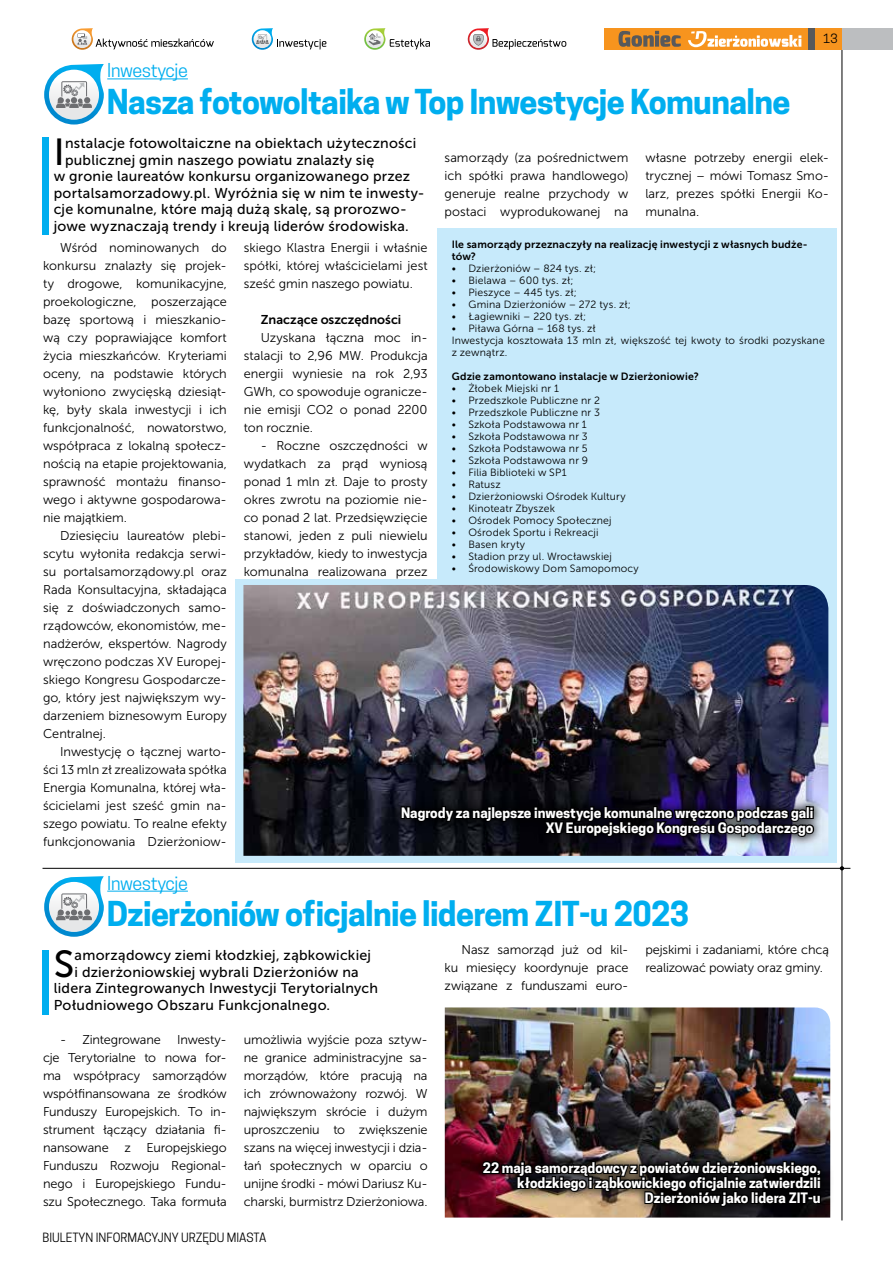
<style>
.page{position:relative;width:893px;height:1263px;background:#fff}
.page>*{position:absolute;margin:0;border:0;box-sizing:border-box;transform-origin:0 0}
.t1{font:37.65px "Museo Sans 500";color:#000}
.t2{font:700 32.25px "Cooper Hewitt";letter-spacing:-.02em;color:#00aeef}
.t3{font:18px "Cooper Hewitt";letter-spacing:-.02em;color:#00aeef}
.t4{font:14.25px "Museo Sans 500";letter-spacing:.015em;color:#000}
.t5{font:700 13.5px/15px "Cooper Hewitt";color:#fff;text-align:right}
.t6{font:12.75px/18px "Museo Sans 300";letter-spacing:-.005em;color:#000;text-align:justify}
.t7{font:12.75px "Museo Sans 700";letter-spacing:.005em;color:#000}
.t8{font:12px "Cooper Hewitt";color:#000}
.t9{font:10.5px/12px "Museo Sans 300";letter-spacing:.015em;color:#000}
.t10{font:10.5px/12px "Museo Sans 700";letter-spacing:.015em;color:#000}
</style>
<div class="page">
<hr style="left:842px;top:39px;width:1px;height:1181px;background:#000">
<div style="left:808px;top:28px;width:85px;height:21px;background:#bcbec0"></div>
<div style="left:808px;top:28px;width:34px;height:21px;background:#f7941e"></div>
<div style="left:808px;top:28px;width:6px;height:21px;background:#58595b"></div>
<div style="left:604px;top:28px;width:204px;height:21px;background:#f7941e"></div>
<svg style="left:618px;top:31px;width:63px;height:16px"></svg>
<svg style="left:688px;top:31px;width:113px;height:16px"></svg>
<svg style="left:72px;top:28px;width:142px;height:22px"></svg>
<svg style="left:364px;top:28px;width:66px;height:22px"></svg>
<svg style="left:252px;top:28px;width:74px;height:22px"></svg>
<svg style="left:468px;top:28px;width:98px;height:22px"></svg>
<div style="left:437px;top:229px;width:400px;height:350px;background:#c7eafb"></div>
<div style="left:235px;top:579px;width:602px;height:284px;background:#c7eafb"></div>
<hr style="left:43px;top:868px;width:807px;height:1px;background:#000">
<div style="left:43px;top:137px;width:6px;height:98px;background:#00aeef"></div>
<div style="left:43px;top:950px;width:6px;height:64px;background:#00aeef"></div>
<hr style="left:107px;top:79px;width:81px;height:1px;background:#00aeef">
<hr style="left:107px;top:891px;width:81px;height:1px;background:#00aeef">
<svg style="left:44px;top:64px;width:60px;height:61px"></svg>
<svg style="left:44px;top:876px;width:60px;height:61px"></svg>
<img style="left:243px;top:585px;width:585px;height:271px">
<img style="left:445px;top:1007px;width:385px;height:210px">
<div style="left:386px;top:792px;width:441px;height:58px;background:#000;opacity:.5"></div>
<div style="left:392px;top:798px;width:430px;height:47px;background:#000;opacity:.75"></div>
<svg style="left:400px;top:802px;width:415px;height:39px;background:#0f0e18"></svg>
<div style="left:469px;top:1147px;width:366px;height:73px;background:#000;opacity:.5"></div>
<div style="left:475px;top:1153px;width:354px;height:61px;background:#000;opacity:.75"></div>
<svg style="left:480px;top:1159px;width:342px;height:56px;background:#312520"></svg>
<h3 class="t3" style="left:107px;top:60px;width:82px">Inwestycje</h3>
<h2 class="t2" style="left:107px;top:83px;width:685px">Nasza fotowoltaika w Top Inwestycje Komunalne</h2>
<p class="t8" style="left:823px;top:31px;width:16px">13</p>
<h1 class="t1" style="left:54px;top:131px;width:12px">I</h1>
<p class="t4" style="left:65px;top:135px;width:353px">nstalacje fotowoltaiczne na obiektach użyteczności</p>
<p class="t4" style="left:65px;top:152px;width:311px">publicznej gmin naszego powiatu znalazły się</p>
<p class="t4" style="left:54px;top:168px;width:358px">w gronie laureatów konkursu organizowanego przez</p>
<p class="t4" style="left:54px;top:185px;width:372px">portalsamorzadowy.pl. Wyróżnia się w nim te inwesty-</p>
<p class="t4" style="left:54px;top:201px;width:354px">cje komunalne, które mają dużą skalę, są prorozwo-</p>
<p class="t4" style="left:54px;top:218px;width:357px">jowe wyznaczają trendy i kreują liderów środowiska.</p>
<p class="t6" style="left:445px;top:149px;width:185px">samorządy (za pośrednictwem ich spółki prawa handlowego) generuje realne przychody w postaci wyprodukowanej na</p>
<p class="t6" style="left:645px;top:149px;width:185px">własne potrzeby energii elek&shy;trycznej – mówi Tomasz Smo&shy;larz, prezes spółki Energii Ko&shy;munalna.</p>
<p class="t6" style="left:43px;top:239px;width:185px;text-indent:17px">Wśród nominowanych do konkursu znalazły się projek&shy;ty drogowe, komunikacyjne, proekologiczne, poszerzające bazę sportową i mieszkanio&shy;wą czy poprawiające komfort życia mieszkańców. Kryteriami oceny, na podstawie których wyłoniono zwycięską dziesiąt&shy;kę, były skala inwestycji i ich funkcjonalność, nowatorstwo, współpraca z lokalną społecz&shy;nością na etapie projektowania, sprawność montażu finanso&shy;wego i aktywne gospodarowa&shy;nie majątkiem.</p>
<p class="t6" style="left:43px;top:527px;width:185px;text-indent:17px">Dziesięciu laureatów plebi&shy;scytu wyłoniła redakcja serwi&shy;su portalsamorządowy.pl oraz Rada Konsultacyjna, składająca się z doświadczonych samo&shy;rządowców, ekonomistów, me&shy;nadżerów, ekspertów. Nagrody wręczono podczas XV Europej&shy;skiego Kongresu Gospodarcze&shy;go, który jest największym wy&shy;darzeniem biznesowym Europy Centralnej.</p>
<p class="t6" style="left:43px;top:743px;width:185px;text-indent:17px">Inwestycję o łącznej warto&shy;ści 13 mln zł zrealizowała spółka Energia Komunalna, której wła&shy;ścicielami jest sześć gmin na&shy;szego powiatu. To realne efekty funkcjonowania Dzierżoniow-</p>
<h3 class="t3" style="left:107px;top:872px;width:82px">Inwestycje</h3>
<p class="t6" style="left:244px;top:239px;width:185px">skiego Klastra Energii i właśnie spółki, której właścicielami jest sześć gmin naszego powiatu.</p>
<p class="t7" style="left:261px;top:313px;width:142px">Znaczące oszczędności</p>
<p class="t6" style="left:244px;top:329px;width:185px;text-indent:17px">Uzyskana łączna moc in&shy;stalacji to 2,96 MW. Produkcja energii wyniesie na rok 2,93<br>GWh, co spowoduje ogranicze&shy;nie emisji CO2 o ponad 2200 ton rocznie.</p>
<p class="t6" style="left:244px;top:437px;width:185px;text-indent:17px">- Roczne oszczędności w wydatkach za prąd wyniosą ponad 1 mln zł. Daje to prosty okres zwrotu na poziomie nie&shy;co ponad 2 lat. Przedsięwzięcie stanowi, jeden z puli niewielu przykładów, kiedy to inwestycja komunalna realizowana przez</p>
<p class="t10" style="left:452px;top:239px;width:357px">Ile samorządy przeznaczyły na realizację inwestycji z własnych budże&shy;tów?</p>
<p class="t9" style="left:452px;top:263px;width:146px">• Dzierżoniów – 824 tys. zł;</p>
<p class="t9" style="left:452px;top:275px;width:123px">• Bielawa – 600 tys. zł;</p>
<p class="t9" style="left:452px;top:287px;width:127px">• Pieszyce – 445 tys. zł;</p>
<p class="t9" style="left:452px;top:299px;width:181px">• Gmina Dzierżoniów – 272 tys. zł;</p>
<p class="t9" style="left:452px;top:311px;width:136px">• Łagiewniki – 220 tys. zł;</p>
<p class="t9" style="left:452px;top:323px;width:374px">• Piława Górna – 168 tys. zł<br>Inwestycja kosztowała 13 mln zł, większość tej kwoty to środki pozyskane z zewnątrz.</p>
<p class="t10" style="left:452px;top:371px;width:249px">Gdzie zamontowano instalacje w Dzierżoniowie?</p>
<p class="t9" style="left:452px;top:383px;width:109px">• Żłobek Miejski nr 1</p>
<p class="t9" style="left:452px;top:395px;width:150px">• Przedszkole Publiczne nr 2</p>
<p class="t9" style="left:452px;top:407px;width:150px">• Przedszkole Publiczne nr 3</p>
<p class="t9" style="left:452px;top:419px;width:136px">• Szkoła Podstawowa nr 1</p>
<p class="t9" style="left:452px;top:431px;width:137px">• Szkoła Podstawowa nr 3</p>
<p class="t9" style="left:452px;top:443px;width:137px">• Szkoła Podstawowa nr 5</p>
<p class="t9" style="left:452px;top:455px;width:138px">• Szkoła Podstawowa nr 9</p>
<p class="t9" style="left:452px;top:467px;width:116px">• Filia Biblioteki w SP1</p>
<p class="t9" style="left:452px;top:479px;width:50px">• Ratusz</p>
<p class="t9" style="left:452px;top:491px;width:175px">• Dzierżoniowski Ośrodek Kultury</p>
<p class="t9" style="left:452px;top:503px;width:105px">• Kinoteatr Zbyszek</p>
<p class="t9" style="left:452px;top:515px;width:161px">• Ośrodek Pomocy Społecznej</p>
<p class="t9" style="left:452px;top:527px;width:148px">• Ośrodek Sportu i Rekreacji</p>
<p class="t9" style="left:452px;top:539px;width:75px">• Basen kryty</p>
<p class="t9" style="left:452px;top:551px;width:162px">• Stadion przy ul. Wrocławskiej</p>
<p class="t9" style="left:452px;top:563px;width:189px">• Środowiskowy Dom Samopomocy</p>
<p class="t5" style="left:401px;top:805px;width:414px">Nagrody za najlepsze inwestycje komunalne wręczono podczas gali<br>XV Europejskiego Kongresu Gospodarczego</p>
<h2 class="t2" style="left:107px;top:895px;width:584px">Dzierżoniów oficjalnie liderem ZIT-u 2023</h2>
<h1 class="t1" style="left:54px;top:943px;width:22px">S</h1>
<p class="t4" style="left:75px;top:947px;width:298px">amorządowcy ziemi kłodzkiej, ząbkowickiej</p>
<p class="t4" style="left:75px;top:964px;width:286px">i dzierżoniowskiej wybrali Dzierżoniów na</p>
<p class="t4" style="left:54px;top:980px;width:326px">lidera Zintegrowanych Inwestycji Terytorialnych</p>
<p class="t4" style="left:54px;top:997px;width:278px">Południowego Obszaru Funkcjonalnego.</p>
<p class="t6" style="left:43px;top:1031px;width:185px;text-indent:134px">Inwesty&shy;cje Terytorialne to nowa for&shy;ma współpracy samorządów współfinansowana ze środków Funduszy Europejskich. To in&shy;strument łączący działania fi&shy;nansowane z Europejskiego Funduszu Rozwoju Regional&shy;nego i Europejskiego Fundu&shy;szu Społecznego. Taka formuła</p>
<p class="t6" style="left:244px;top:1031px;width:185px">umożliwia wyjście poza sztyw&shy;ne granice administracyjne sa&shy;morządów, które pracują na ich zrównoważony rozwój. W największym skrócie i dużym uproszczeniu to zwiększenie szans na więcej inwestycji i dzia&shy;łań społecznych w oparciu o unijne środki - mówi Dariusz Ku&shy;charski, burmistrz Dzierżoniowa.</p>
<p class="t6" style="left:60px;top:1031px;width:102px">- Zintegrowane</p>
<p class="t8" style="left:43px;top:1230px;width:225px">BIULETYN INFORMACYJNY URZĘDU MIASTA</p>
<p class="t6" style="left:445px;top:941px;width:185px;text-indent:17px">Nasz samorząd już od kil&shy;ku miesięcy koordynuje prace związane z funduszami euro-</p>
<p class="t6" style="left:645px;top:941px;width:185px">pejskimi i zadaniami, które chcą realizować powiaty oraz gminy.</p>
<p class="t5" style="left:483px;top:1160px;width:339px">22 maja samorządowcy z powiatów dzierżoniowskiego, kłodzkiego i ząbkowickiego oficjalnie zatwierdzili<br>Dzierżoniów jako lidera ZIT-u</p>
</div>
